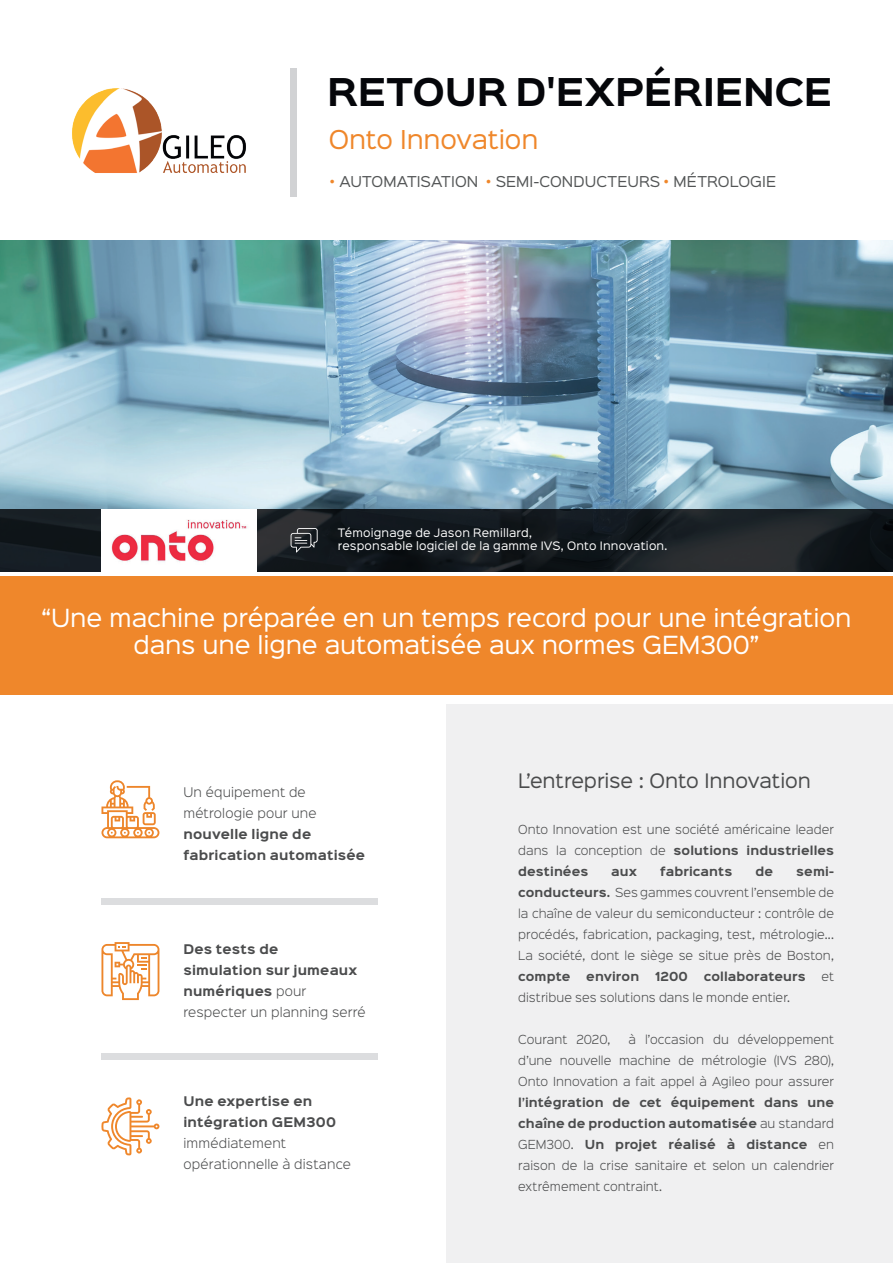
<style>
.page{position:relative;width:893px;height:1263px;background:#fff}
.page>*{position:absolute;margin:0;border:0;box-sizing:border-box;transform-origin:0 0}
.t1{font:700 34.5px "Sinkin Sans 700";letter-spacing:-.01em;color:#05060a}
.t2{font:23.4px "Sinkin Sans 400";letter-spacing:-.01em;color:#ef872b}
.t3{font:22.5px/27px "Sinkin Sans 400";letter-spacing:-.005em;color:#fff;text-align:center}
.t4{font:18px "Sinkin Sans 400";letter-spacing:-.005em;color:#4b4c4d}
.t5{font:13.5px "Sinkin Sans 400";letter-spacing:.01em;color:#535556}
.t6{font:700 12px/21px "Sinkin Sans 700";letter-spacing:.015em;color:#4b4c4d}
.t7{font:300 12px/21px "Sinkin Sans 300";letter-spacing:.015em;color:#4b4c4d}
.t8{font:300 11.25px/21px "Sinkin Sans 300";letter-spacing:.005em;color:#4b4c4d;text-align:justify}
.t9{font:700 11.25px/21px "Sinkin Sans 700";letter-spacing:.01em;color:#4b4c4d}
.t10{font:10.5px/13.5px "Sinkin Sans 400";letter-spacing:.02em;color:#fff}
.s1{color:#ef872b}
.s2{font-family:"Sinkin Sans 300";font-weight:300}
.s3{font-family:"Sinkin Sans 700";font-weight:700}
</style>
<div class="page">
<img style="left:0;top:240px;width:893px;height:269px">
<svg style="left:0;top:509px;width:893px;height:62px;background:#171c21"></svg>
<svg style="left:291px;top:528px;width:27px;height:24px"></svg>
<div style="left:446px;top:704px;width:447px;height:559px;background:#f0f0f1"></div>
<div style="left:101px;top:899px;width:277px;height:6px;background:#dcdddf"></div>
<div style="left:101px;top:1053px;width:277px;height:6px;background:#dcdddf"></div>
<div style="left:291px;top:68px;width:6px;height:129px;background:#d1d2d4"></div>
<div style="left:0;top:576px;width:893px;height:118px;background:#ef872b"></div>
<img style="left:101px;top:509px;width:155px;height:62px">
<img style="left:72px;top:88px;width:174px;height:85px">
<svg style="left:101px;top:780px;width:58px;height:58px"></svg>
<svg style="left:101px;top:942px;width:58px;height:58px"></svg>
<svg style="left:101px;top:1097px;width:59px;height:58px"></svg>
<h1 class="t1" style="left:327px;top:73px;width:507px">RETOUR D'EXPÉRIENCE</h1>
<h2 class="t2" style="left:329px;top:120px;width:211px">Onto Innovation</h2>
<p class="t5" style="left:330px;top:170px;width:447px"><span class="s1">•</span> AUTOMATISATION <span class="s1">•</span> SEMI-CONDUCTEURS <span class="s1">•</span> MÉTROLOGIE</p>
<p class="t10" style="left:338px;top:525px;width:331px">Témoignage de Jason Remillard,<br>responsable logiciel de la gamme IVS, Onto Innovation.</p>
<h3 class="t3" style="left:41px;top:602px;width:811px">“Une machine préparée en un temps record pour une intégration dans une ligne automatisée aux normes GEM300”</h3>
<p class="t7" style="left:183px;top:781px;width:135px">Un équipement de métrologie pour une</p>
<p class="t6" style="left:183px;top:825px;width:183px">nouvelle ligne de fabrication automatisée</p>
<p class="t6" style="left:183px;top:939px;width:175px">Des tests de simulation sur jumeaux numériques <span class="s2">pour</span></p>
<p class="t7" style="left:183px;top:1000px;width:184px">respecter un planning serré</p>
<p class="t6" style="left:183px;top:1091px;width:154px">Une expertise en intégration GEM300</p>
<p class="t7" style="left:183px;top:1131px;width:169px">immédiatement opérationnelle à distance</p>
<h3 class="t4" style="left:518px;top:765px;width:294px">L’entreprise : Onto Innovation</h3>
<p class="t8" style="left:518px;top:818px;width:317px">Onto Innovation est une société américaine leader</p>
<p class="t9" style="left:518px;top:840px;width:317px"><span class="s2">dans la conception de</span> solutions industrielles destinées</p>
<p class="t9" style="left:611px;top:861px;width:27px">aux</p>
<p class="t9" style="left:660px;top:861px;width:74px">fabricants</p>
<p class="t9" style="left:755px;top:861px;width:19px">de</p>
<p class="t9" style="left:796px;top:861px;width:39px">semi-</p>
<p class="t8" style="left:518px;top:881px;width:317px"><span class="s3">conducteurs.</span> Ses gammes couvrent l’ensemble de la chaîne de valeur du semiconducteur : contrôle de procédés, fabrication, packaging, test, métrologie...<br>La société, dont le siège se situe près de Boston,</p>
<p class="t9" style="left:518px;top:966px;width:54px">compte</p>
<p class="t9" style="left:586px;top:966px;width:54px">environ</p>
<p class="t9" style="left:655px;top:966px;width:34px">1200</p>
<p class="t9" style="left:704px;top:966px;width:103px">collaborateurs</p>
<p class="t8" style="left:821px;top:965px;width:14px">et</p>
<p class="t8" style="left:518px;top:986px;width:273px">distribue ses solutions dans le monde entier.</p>
<p class="t8" style="left:518px;top:1028px;width:94px">Courant 2020,</p>
<p class="t8" style="left:518px;top:1028px;width:317px;text-indent:110px">à l’occasion du développement d’une nouvelle machine de métrologie (IVS 280), Onto Innovation a fait appel à Agileo pour assurer</p>
<p class="t9" style="left:518px;top:1092px;width:317px;text-align:justify">l’intégration de cet équipement dans une chaîne de production automatisée <span class="s2">au standard GEM300.</span> Un projet réalisé à distance <span class="s2">en</span></p>
<p class="t8" style="left:518px;top:1154px;width:317px">raison de la crise sanitaire et selon un calendrier extrêmement contraint.</p>
</div>
